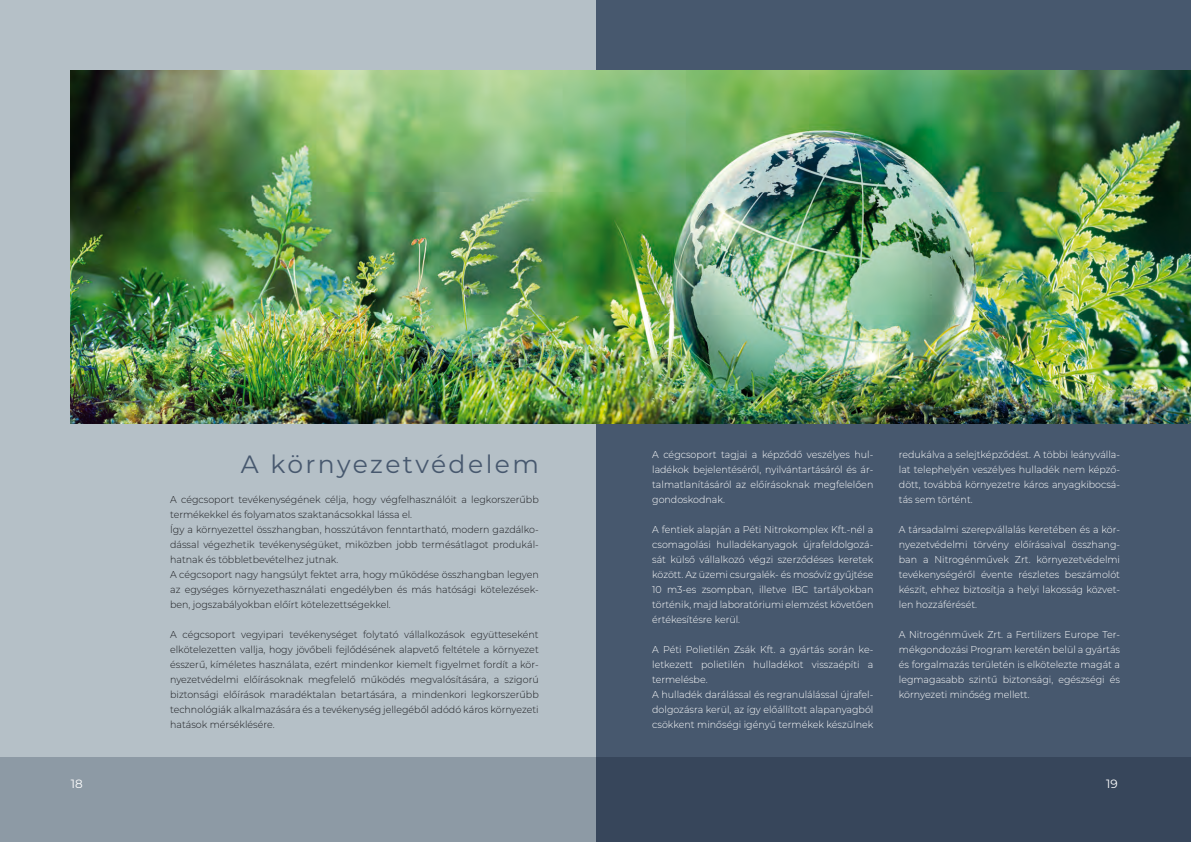
<style>
.page{position:relative;width:1191px;height:842px;background:#fff}
.page>*{position:absolute;margin:0;border:0;box-sizing:border-box;transform-origin:0 0}
.t1{font:25px "Montserrat";letter-spacing:.095em;color:#47586e}
.t2{font:12px "Montserrat";color:#fff}
.t3{font:300 10px/15px "Montserrat";color:#fff;text-align:justify;scale:.95 1}
.t4{font:300 10px/15px "Montserrat";color:#1b1c20;scale:.95 1}
</style>
<div class="page">
<div style="left:595px;top:0;width:596px;height:842px;background:#47586e"></div>
<div style="left:0;top:0;width:595px;height:842px;background:#b5c0c7"></div>
<svg style="left:0;top:757px;width:1191px;height:85px;background:#627080"></svg>
<img style="left:71px;top:70px;width:1120px;height:354px">
<h1 class="t1" style="left:241px;top:447px;width:300px">A környezetvédelem</h1>
<p class="t4" style="left:170px;top:492px;width:389px">A cégcsoport tevékenységének célja, hogy végfelhasználóit a legkorszerűbb termékekkel és folyamatos szaktanácsokkal lássa el.<br>Így a környezettel összhangban, hosszútávon fenntartható, modern gazdálko&shy;dással végezhetik tevékenységüket, miközben jobb termésátlagot produkál&shy;hatnak és többletbevételhez jutnak.<br>A cégcsoport nagy hangsúlyt fektet arra, hogy működése összhangban legyen az egységes környezethasználati engedélyben és más hatósági kötelezések&shy;ben, jogszabályokban előírt kötelezettségekkel.</p>
<p class="t4" style="left:170px;top:627px;width:389px;text-align:justify">A cégcsoport vegyipari tevékenységet folytató vállalkozások együtteseként elkötelezetten vallja, hogy jövőbeli fejlődésének alapvető feltétele a környezet ésszerű, kíméletes használata, ezért mindenkor kiemelt figyelmet fordít a kör&shy;nyezetvédelmi előírásoknak megfelelő működés megvalósítására, a szigorú biztonsági előírások maradéktalan betartására, a mindenkori legkorszerűbb technológiák alkalmazására és a tevékenység jellegéből adódó káros környezeti hatások mérséklésére.</p>
<p class="t3" style="left:652px;top:447px;width:234px">A cégcsoport tagjai a képződő veszélyes hul&shy;ladékok bejelentéséről, nyilvántartásáról és ár&shy;talmatlanításáról az előírásoknak megfelelően gondoskodnak.</p>
<p class="t3" style="left:652px;top:522px;width:234px">A fentiek alapján a Péti Nitrokomplex Kft.-nél a csomagolási hulladékanyagok újrafeldolgozá&shy;sát külső vállalkozó végzi szerződéses keretek között. Az üzemi csurgalék- és mosóvíz gyűjtése 10 m3-es zsompban, illetve IBC tartályokban történik, majd laboratóriumi elemzést követően értékesítésre kerül.</p>
<p class="t3" style="left:652px;top:642px;width:234px;text-align:left">A Péti Polietilén Zsák Kft. a gyártás során ke&shy;letkezett polietilén hulladékot visszaépíti a termelésbe.<br>A hulladék darálással és regranulálással újrafel&shy;dolgozásra kerül, az így előállított alapanyagból csökkent minőségi igényű termékek készülnek</p>
<p class="t3" style="left:899px;top:447px;width:234px">redukálva a selejtképződést. A többi leányválla&shy;lat telephelyén veszélyes hulladék nem képző&shy;dött, továbbá környezetre káros anyagkibocsá&shy;tás sem történt.</p>
<p class="t3" style="left:899px;top:522px;width:234px">A társadalmi szerepvállalás keretében és a kör&shy;nyezetvédelmi törvény előírásaival összhang&shy;ban a Nitrogénművek Zrt. környezetvédelmi tevékenységéről évente részletes beszámolót készít, ehhez biztosítja a helyi lakosság közvet&shy;len hozzáférését.</p>
<p class="t3" style="left:899px;top:627px;width:234px">A Nitrogénművek Zrt. a Fertilizers Europe Ter&shy;mékgondozási Program keretén belül a gyártás és forgalmazás területén is elkötelezte magát a legmagasabb szintű biztonsági, egészségi és környezeti minőség mellett.</p>
<p class="t2" style="left:71px;top:775px;width:13px">18</p>
<p class="t2" style="left:1106px;top:775px;width:13px">19</p>
</div>
